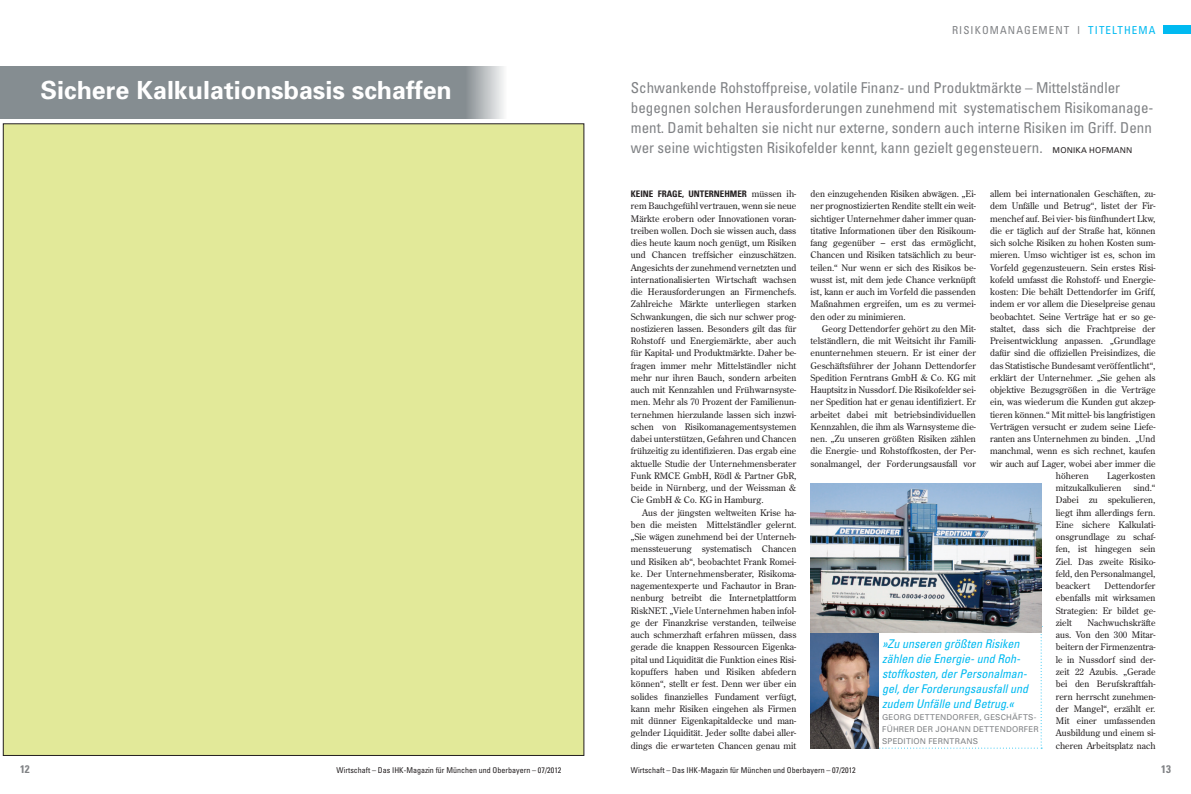
<style>
.page{position:relative;width:1191px;height:794px;background:#fff}
.page>*{position:absolute;margin:0;border:0;box-sizing:border-box;transform-origin:0 0}
.a_03_Head{font:700 25px "Univers";color:#fff}
.a_02_Subhead{font:condensed 15px/20px "Univers";color:#808285}
.a_02_Subhead-2{font:italic condensed 12px/15px "Univers";color:#00baf1}
.t1{font:condensed 11px "Univers";letter-spacing:.1em;color:#808285}
.t2{font:700 condensed 11px "Univers";color:#808285}
.a_01_Fliestext_mit_E{font:9px/12.2px "Century Old Style";color:#231f20;text-align:justify}
.a_01_Fliestext{font:9px/12.2px "Century Old Style";color:#231f20;text-align:justify}
.t3{font:condensed 8px "Univers";color:#231f20}
.a_02_Subhead-3{font:8px/12px "Univers";letter-spacing:.02em;color:#808285}
.s1{color:#00baf1}
.s2{font-stretch:normal;font-size:8px;color:#231f20}
.s3{font-family:"Univers";font-weight:700;font-stretch:condensed}
</style>
<div class="page">
<div style="left:1162px;top:26px;width:29px;height:8px;background:#00baf1"></div>
<svg style="left:878px;top:626px;width:164px;height:122px"></svg>
<img style="left:810px;top:632px;width:68px;height:116px">
<img style="left:810px;top:483px;width:231px;height:149px">
<svg style="left:0;top:67px;width:504px;height:52px;background:#889094"></svg>
<div style="left:3px;top:124px;width:581px;height:631px;background:#e2e999"></div>
<p class="a_03_Head" style="left:41px;top:75px;width:413px">Sichere Kalkulationsbasis schaffen</p>
<p class="t1" style="left:952px;top:23px;width:205px">RISIKOMANAGEMENT l <span class="s1">TITELTHEMA</span></p>
<p class="a_02_Subhead" style="left:631px;top:77px;width:524px">Schwankende Rohstoffpreise, volatile Finanz- und Produktmärkte – Mittelständler begegnen solchen Herausforderungen zunehmend mit systematischem Risikomanage&shy;ment. Damit behalten sie nicht nur externe, sondern auch interne Risiken im Griff. Denn wer seine wichtigsten Risikofelder kennt, kann gezielt gegensteuern. <span class="s2">MONIKA HOFMANN</span></p>
<p class="a_01_Fliestext" style="left:631px;top:187px;width:167px"><span class="s3">KEINE FRAGE, UNTERNEHMER</span> müssen ih&shy;rem Bauchgefühl vertrauen, wenn sie neue Märkte erobern oder Innovationen voran&shy;treiben wollen. Doch sie wissen auch, dass dies heute kaum noch genügt, um Risiken und Chancen treffsicher einzuschätzen.<br>Angesichts der zunehmend vernetzten und internationalisierten Wirtschaft wachsen die Herausforderungen an Firmenchefs.<br>Zahlreiche Märkte unterliegen starken Schwankungen, die sich nur schwer prog&shy;nostizieren lassen. Besonders gilt das für Rohstoff- und Energiemärkte, aber auch für Kapital- und Produktmärkte. Daher be&shy;fragen immer mehr Mittelständler nicht mehr nur ihren Bauch, sondern arbeiten auch mit Kennzahlen und Frühwarnsyste&shy;men. Mehr als 70 Prozent der Familienun&shy;ternehmen hierzulande lassen sich inzwi&shy;schen von Risikomanagementsystemen dabei unterstützen, Gefahren und Chancen frühzeitig zu identifizieren. Das ergab eine aktuelle Studie der Unternehmensberater Funk RMCE GmbH, Rödl &amp; Partner GbR, beide in Nürnberg, und der Weissman &amp; Cie GmbH &amp; Co. KG in Hamburg.</p>
<p class="a_01_Fliestext_mit_E" style="left:631px;top:506px;width:167px;text-indent:11px">Aus der jüngsten weltweiten Krise ha&shy;ben die meisten Mittelständler gelernt. „Sie wägen zunehmend bei der Unterneh&shy;menssteuerung systematisch Chancen und Risiken ab“, beobachtet Frank Romei&shy;ke. Der Unternehmensberater, Risikoma&shy;nagementexperte und Fachautor in Bran&shy;nenburg betreibt die Internetplattform RiskNET. „Viele Unternehmen haben infol&shy;ge der Finanzkrise verstanden, teilweise auch schmerzhaft erfahren müssen, dass gerade die knappen Ressourcen Eigenka&shy;pital und Liquidität die Funktion eines Risi&shy;kopuffers haben und Risiken abfedern können“, stellt er fest. Denn wer über ein solides finanzielles Fundament verfügt, kann mehr Risiken eingehen als Firmen mit dünner Eigenkapitaldecke und man&shy;gelnder Liquidität. Jeder sollte dabei aller&shy;dings die erwarteten Chancen genau mit</p>
<p class="a_01_Fliestext_mit_E" style="left:810px;top:187px;width:167px">den einzugehenden Risiken abwägen. „Ei&shy;ner prognostizierten Rendite stellt ein weit&shy;sichtiger Unternehmer daher immer quan&shy;titative Informationen über den Risikoum&shy;fang gegenüber – erst das ermöglicht, Chancen und Risiken tatsächlich zu beur&shy;teilen.“ Nur wenn er sich des Risikos be&shy;wusst ist, mit dem jede Chance verknüpft ist, kann er auch im Vorfeld die passenden Maßnahmen ergreifen, um es zu vermei&shy;den oder zu minimieren.</p>
<p class="a_01_Fliestext_mit_E" style="left:810px;top:322px;width:167px;text-indent:11px">Georg Dettendorfer gehört zu den Mit&shy;telständlern, die mit Weitsicht ihr Famili&shy;enunternehmen steuern. Er ist einer der Geschäftsführer der Johann Dettendorfer Spedition Ferntrans GmbH &amp; Co. KG mit Hauptsitz in Nussdorf. Die Risikofelder sei&shy;ner Spedition hat er genau identifiziert. Er arbeitet dabei mit betriebsindividuellen Kennzahlen, die ihm als Warnsysteme die&shy;nen. „Zu unseren größten Risiken zählen die Energie- und Rohstoffkosten, der Per&shy;sonalmangel, der Forderungsausfall vor</p>
<p class="a_01_Fliestext_mit_E" style="left:990px;top:187px;width:167px;text-align:center">allem bei internationalen Geschäften, zu&shy;dem Unfälle und Betrug“, listet der Fir&shy;menchef auf. Bei vier- bis fünfhundert Lkw, die er täglich auf der Straße hat, können sich solche Risiken zu hohen Kosten sum&shy;mieren. Umso wichtiger ist es, schon im Vorfeld gegenzusteuern. Sein erstes Risi&shy;kofeld umfasst die Rohstoff- und Energie&shy;kosten: Die behält Dettendorfer im Griff, indem er vor allem die Dieselpreise genau beobachtet. Seine Verträge hat er so ge&shy;staltet, dass sich die Frachtpreise der Preisentwicklung anpassen. „Grundlage dafür sind die offiziellen Preisindizes, die das Statistische Bundesamt veröffentlicht“, erklärt der Unternehmer. „Sie gehen als objektive Bezugsgrößen in die Verträge ein, was wiederum die Kunden gut akzep&shy;tieren können.“ Mit mittel- bis langfristigen Verträgen versucht er zudem seine Liefe&shy;ranten ans Unternehmen zu binden. „Und manchmal, wenn es sich rechnet, kaufen wir auch auf Lager, wobei aber immer die höheren</p>
<p class="a_01_Fliestext_mit_E" style="left:1055px;top:469px;width:101px;text-indent:51px">Lagerkosten mitzukalkulieren</p>
<p class="a_01_Fliestext_mit_E" style="left:1055px;top:481px;width:101px;text-indent:78px">sind.“ Dabei zu spekulieren, liegt ihm allerdings fern.<br>Eine sichere Kalkulati&shy;onsgrundlage zu schaf&shy;fen, ist hingegen sein Ziel. Das zweite Risiko&shy;feld, den Personalmangel, beackert</p>
<p class="a_01_Fliestext_mit_E" style="left:1055px;top:579px;width:101px;text-indent:49px">Dettendorfer ebenfalls mit wirksamen Strategien: Er bildet ge&shy;zielt</p>
<p class="a_01_Fliestext_mit_E" style="left:1055px;top:616px;width:101px;text-indent:32px">Nachwuchskräfte aus. Von den 300 Mitar&shy;beitern der Firmenzentra&shy;le in Nussdorf sind der&shy;zeit 22 Azubis. „Gerade bei den Berufskraftfah&shy;rern herrscht zunehmen&shy;der Mangel“, erzählt er.<br>Mit einer umfassenden Ausbildung und einem si&shy;cheren Arbeitsplatz nach</p>
<p class="a_02_Subhead-2" style="left:882px;top:636px;width:147px">»Zu unseren größten Risiken zählen die Energie- und Roh&shy;stoffkosten, der Personalman&shy;gel, der Forderungsausfall und zudem Unfälle und Betrug.«</p>
<p class="a_02_Subhead-3" style="left:882px;top:711px;width:158px">GEORG DETTENDORFER, GESCHÄFTS-<br>FÜHRER DER JOHANN DETTENDORFER<br>SPEDITION FERNTRANS</p>
<p class="t2" style="left:20px;top:762px;width:11px">12</p>
<p class="t3" style="left:336px;top:765px;width:226px">Wirtschaft – Das IHK-Magazin für München und Oberbayern – 07/2012</p>
<p class="t3" style="left:631px;top:765px;width:226px">Wirtschaft – Das IHK-Magazin für München und Oberbayern – 07/2012</p>
<p class="t2" style="left:1161px;top:762px;width:11px">13</p>
</div>
